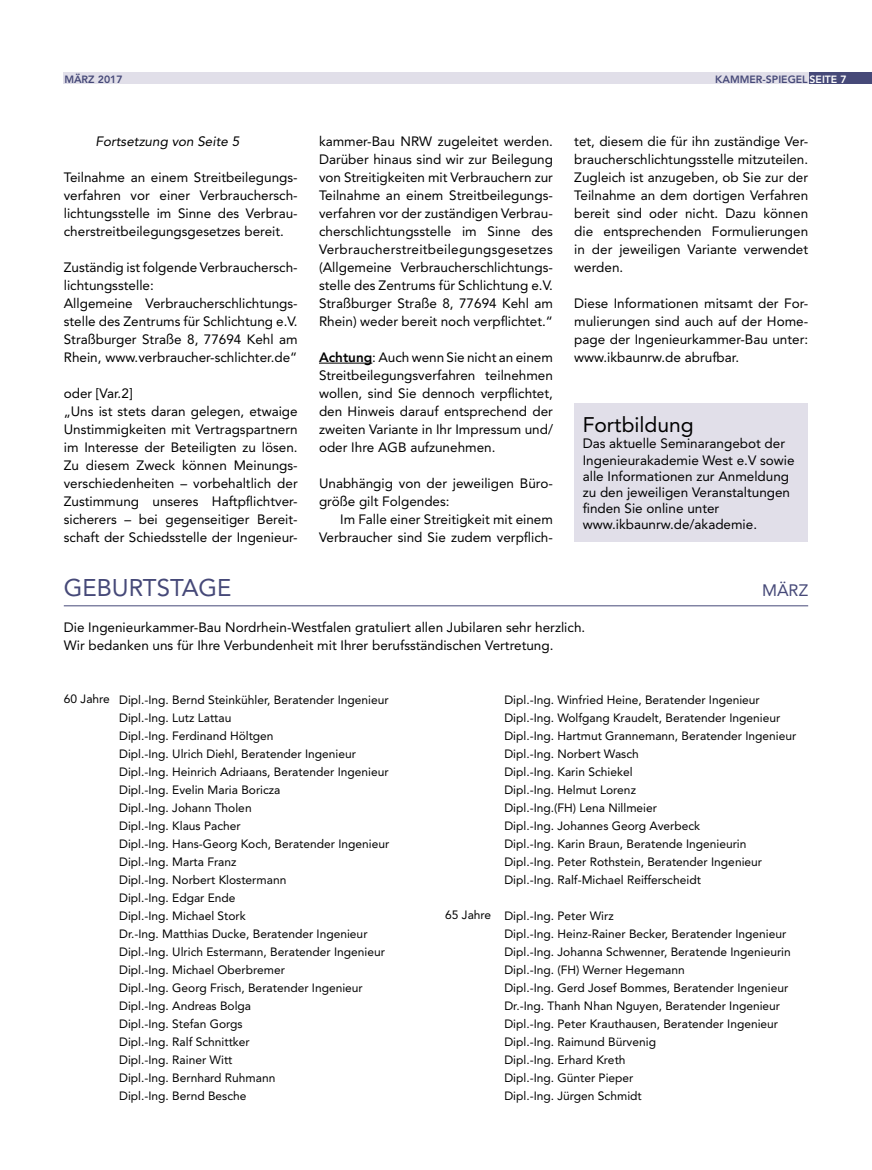
<style>
.page{position:relative;width:872px;height:1170px;background:#fff}
.page>*{position:absolute;margin:0;border:0;box-sizing:border-box;transform-origin:0 0}
.t1{font:24px "Avenir LT Std";color:#464978}
.t2{font:21px "Avenir LT Std";color:#000}
.t3{font:16.5px "Avenir LT Std";color:#464978}
.t4{font:13.5px/18px "Avenir LT Std";color:#000}
.t5{font:italic 13.5px "Avenir LT Std";color:#000}
.t6{font:12px/18px "Avenir LT Std";color:#000}
.t7{font:800 10.5px "Avenir LT Std";color:#464978}
.s1{color:#fff}
.s2{font-weight:800}
</style>
<div class="page">
<div style="left:807px;top:73px;width:65px;height:11px;background:#464978"></div>
<div style="left:63px;top:73px;width:745px;height:11px;background:#e1dfe9"></div>
<div style="left:574px;top:403px;width:234px;height:139px;background:#e1dfe9"></div>
<hr style="left:319px;top:363px;width:53px;height:1px;background:#000">
<hr style="left:64px;top:605px;width:744px;height:1px;background:#464978">
<p class="t7" style="left:64px;top:73px;width:60px">MÄRZ 2017</p>
<p class="t7" style="left:715px;top:73px;width:133px">KAMMER-SPIEGEL <span class="s1">SEITE 7</span></p>
<p class="t5" style="left:96px;top:133px;width:145px">Fortsetzung von Seite 5</p>
<p class="t4" style="left:319px;top:132px;width:235px;text-align:justify">kammer-Bau NRW zugeleitet werden.<br>Darüber hinaus sind wir zur Beilegung von Streitigkeiten mit Verbrauchern zur Teilnahme an einem Streitbeilegungs&shy;verfahren vor der zuständigen Verbrau&shy;cherschlichtungsstelle im Sinne des Verbraucherstreitbeilegungsgesetzes (Allgemeine Verbraucherschlichtungs&shy;stelle des Zentrums für Schlichtung e.V.<br>Straßburger Straße 8, 77694 Kehl am Rhein) weder bereit noch verpflichtet.“</p>
<p class="t4" style="left:319px;top:348px;width:235px;text-align:justify"><span class="s2">Achtung</span>: Auch wenn Sie nicht an einem Streitbeilegungsverfahren teilnehmen wollen, sind Sie dennoch verpflichtet, den Hinweis darauf entsprechend der zweiten Variante in Ihr Impressum und/ oder Ihre AGB aufzunehmen.</p>
<p class="t4" style="left:319px;top:474px;width:235px">Unabhängig von der jeweiligen Büro&shy;größe gilt Folgendes:</p>
<p class="t4" style="left:319px;top:510px;width:235px;text-align:right">Im Falle einer Streitigkeit mit einem<br>Verbraucher sind Sie zudem verpflich-</p>
<p class="t4" style="left:64px;top:168px;width:235px;text-align:justify">Teilnahme an einem Streitbeilegungs&shy;verfahren vor einer Verbrauchersch&shy;lichtungsstelle im Sinne des Verbrau&shy;cherstreitbeilegungsgesetzes bereit.</p>
<p class="t4" style="left:64px;top:258px;width:235px">Zuständig ist folgende Verbrauchersch&shy;lichtungsstelle:<br>Allgemeine Verbraucherschlichtungs&shy;stelle des Zentrums für Schlichtung e.V.<br>Straßburger Straße 8, 77694 Kehl am Rhein, www.verbraucher-schlichter.de“</p>
<p class="t4" style="left:64px;top:384px;width:235px">oder [Var.2]<br>„Uns ist stets daran gelegen, etwaige Unstimmigkeiten mit Vertragspartnern im Interesse der Beteiligten zu lösen.<br>Zu diesem Zweck können Meinungs&shy;verschiedenheiten – vorbehaltlich der Zustimmung unseres Haftpflichtver&shy;sicherers – bei gegenseitiger Bereit&shy;schaft der Schiedsstelle der Ingenieur-</p>
<p class="t4" style="left:574px;top:132px;width:235px;text-align:justify">tet, diesem die für ihn zuständige Ver&shy;braucherschlichtungsstelle mitzuteilen.<br>Zugleich ist anzugeben, ob Sie zur der Teilnahme an dem dortigen Verfahren bereit sind oder nicht. Dazu können die entsprechenden Formulierungen in der jeweiligen Variante verwendet werden.</p>
<p class="t4" style="left:574px;top:294px;width:235px;text-align:justify">Diese Informationen mitsamt der For&shy;mulierungen sind auch auf der Home&shy;page der Ingenieurkammer-Bau unter: www.ikbaunrw.de abrufbar.</p>
<h2 class="t2" style="left:583px;top:412px;width:112px">Fortbildung</h2>
<p class="t4" style="left:583px;top:435px;width:213px;line-height:16.2px">Das aktuelle Seminarangebot der<br>Ingenieurakademie West e.V sowie alle Informationen zur Anmeldung zu den jeweiligen Veranstaltungen finden Sie online unter www.ikbaunrw.de/akademie.</p>
<h1 class="t1" style="left:64px;top:573px;width:169px">GEBURTSTAGE</h1>
<p class="t3" style="left:762px;top:580px;width:48px">MÄRZ</p>
<p class="t4" style="left:64px;top:618px;width:523px">Die Ingenieurkammer-Bau Nordrhein-Westfalen gratuliert allen Jubilaren sehr herzlich.<br>Wir bedanken uns für Ihre Verbundenheit mit Ihrer berufsständischen Vertretung.</p>
<p class="t6" style="left:64px;top:689px;width:48px">60 Jahre</p>
<p class="t6" style="left:119px;top:690px;width:272px">Dipl.-Ing. Bernd Steinkühler, Beratender Ingenieur Dipl.-Ing. Lutz Lattau<br>Dipl.-Ing. Ferdinand Höltgen<br>Dipl.-Ing. Ulrich Diehl, Beratender Ingenieur Dipl.-Ing. Heinrich Adriaans, Beratender Ingenieur Dipl.-Ing. Evelin Maria Boricza<br>Dipl.-Ing. Johann Tholen<br>Dipl.-Ing. Klaus Pacher<br>Dipl.-Ing. Hans-Georg Koch, Beratender Ingenieur Dipl.-Ing. Marta Franz<br>Dipl.-Ing. Norbert Klostermann<br>Dipl.-Ing. Edgar Ende<br>Dipl.-Ing. Michael Stork<br>Dr.-Ing. Matthias Ducke, Beratender Ingenieur Dipl.-Ing. Ulrich Estermann, Beratender Ingenieur Dipl.-Ing. Michael Oberbremer<br>Dipl.-Ing. Georg Frisch, Beratender Ingenieur Dipl.-Ing. Andreas Bolga<br>Dipl.-Ing. Stefan Gorgs<br>Dipl.-Ing. Ralf Schnittker<br>Dipl.-Ing. Rainer Witt<br>Dipl.-Ing. Bernhard Ruhmann<br>Dipl.-Ing. Bernd Besche</p>
<p class="t6" style="left:445px;top:906px;width:48px">65 Jahre</p>
<p class="t6" style="left:504px;top:690px;width:293px">Dipl.-Ing. Winfried Heine, Beratender Ingenieur Dipl.-Ing. Wolfgang Kraudelt, Beratender Ingenieur Dipl.-Ing. Hartmut Grannemann, Beratender Ingenieur Dipl.-Ing. Norbert Wasch<br>Dipl.-Ing. Karin Schiekel<br>Dipl.-Ing. Helmut Lorenz<br>Dipl.-Ing.(FH) Lena Nillmeier<br>Dipl.-Ing. Johannes Georg Averbeck<br>Dipl.-Ing. Karin Braun, Beratende Ingenieurin Dipl.-Ing. Peter Rothstein, Beratender Ingenieur Dipl.-Ing. Ralf-Michael Reifferscheidt</p>
<p class="t6" style="left:504px;top:906px;width:288px">Dipl.-Ing. Peter Wirz<br>Dipl.-Ing. Heinz-Rainer Becker, Beratender Ingenieur Dipl.-Ing. Johanna Schwenner, Beratende Ingenieurin Dipl.-Ing. (FH) Werner Hegemann<br>Dipl.-Ing. Gerd Josef Bommes, Beratender Ingenieur Dr.-Ing. Thanh Nhan Nguyen, Beratender Ingenieur Dipl.-Ing. Peter Krauthausen, Beratender Ingenieur Dipl.-Ing. Raimund Bürvenig<br>Dipl.-Ing. Erhard Kreth<br>Dipl.-Ing. Günter Pieper<br>Dipl.-Ing. Jürgen Schmidt</p>
</div>
